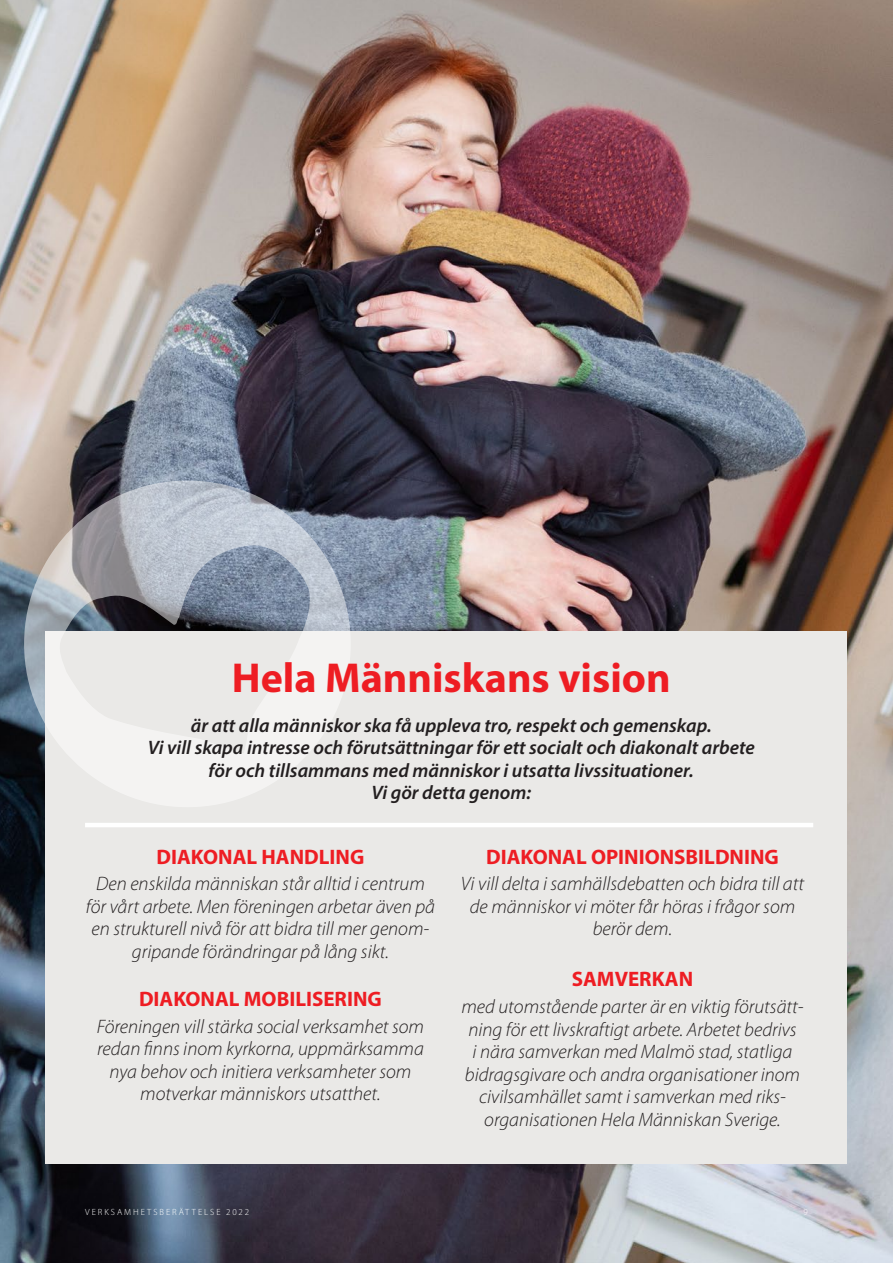
<style>
.page{position:relative;width:893px;height:1263px;background:#fff}
.page>*{position:absolute;margin:0;border:0;box-sizing:border-box;transform-origin:0 0}
.Rubrik_1{font:700 42px "Myriad Pro";color:#ee1d23}
.Rubrik_1-2{font:700 21px "Myriad Pro";color:#ee1d23}
.Ingress{font:italic 300 19.5px/22.5px "Myriad Pro";color:#231f20;text-align:center}
.Ingress-2{font:italic 600 19.5px/22.5px "Myriad Pro";color:#231f20;text-align:center}
.t1{font:300 9px "Myriad Pro";letter-spacing:.22em;color:#fff}
</style>
<div class="page">
<img style="left:0;top:0;width:893px;height:1263px">
<div style="left:46px;top:631px;width:801px;height:533px;background:#eae9e7"></div>
<svg style="left:24px;top:480px;width:327px;height:327px"></svg>
<hr style="left:85px;top:823px;width:728px;height:4px;background:#fff">
<p class="Rubrik_1" style="left:232px;top:651px;width:440px">Hela Människans vision</p>
<p class="Ingress-2" style="left:148px;top:713px;width:609px">är att alla människor ska få uppleva tro, respekt och gemenskap.<br>Vi vill skapa intresse och förutsättningar för ett socialt och diakonalt arbete för och tillsammans med människor i utsatta livssituationer.<br>Vi gör detta genom:</p>
<p class="Rubrik_1-2" style="left:157px;top:843px;width:209px">DIAKONAL HANDLING</p>
<p class="Ingress" style="left:86px;top:872px;width:351px">Den enskilda människan står alltid i centrum för vårt arbete. Men föreningen arbetar även på en strukturell nivå för att bidra till mer genom&shy;gripande förändringar på lång sikt.</p>
<p class="Rubrik_1-2" style="left:139px;top:985px;width:244px">DIAKONAL MOBILISERING</p>
<p class="Ingress" style="left:97px;top:1015px;width:329px">Föreningen vill stärka social verksamhet som redan finns inom kyrkorna, uppmärksamma nya behov och initiera verksamheter som motverkar människors utsatthet.</p>
<p class="Rubrik_1-2" style="left:486px;top:843px;width:294px">DIAKONAL OPINIONSBILDNING</p>
<p class="Ingress" style="left:461px;top:872px;width:345px">Vi vill delta i samhällsdebatten och bidra till att de människor vi möter får höras i frågor som berör dem.</p>
<p class="Rubrik_1-2" style="left:572px;top:966px;width:123px">SAMVERKAN</p>
<p class="Ingress" style="left:461px;top:995px;width:344px">med utomstående parter är en viktig förutsätt&shy;ning för ett livskraftigt arbete. Arbetet bedrivs<br>i nära samverkan med Malmö stad, statliga bidragsgivare och andra organisationer inom civilsamhället samt i samverkan med riks&shy;organisationen Hela Människan Sverige.</p>
<p class="t1" style="left:85px;top:1207px;width:166px">VERKSAMHETSBERÄTTELSE 2022</p>
<p class="t1" style="left:803px;top:1207px;width:6px">9</p>
</div>
